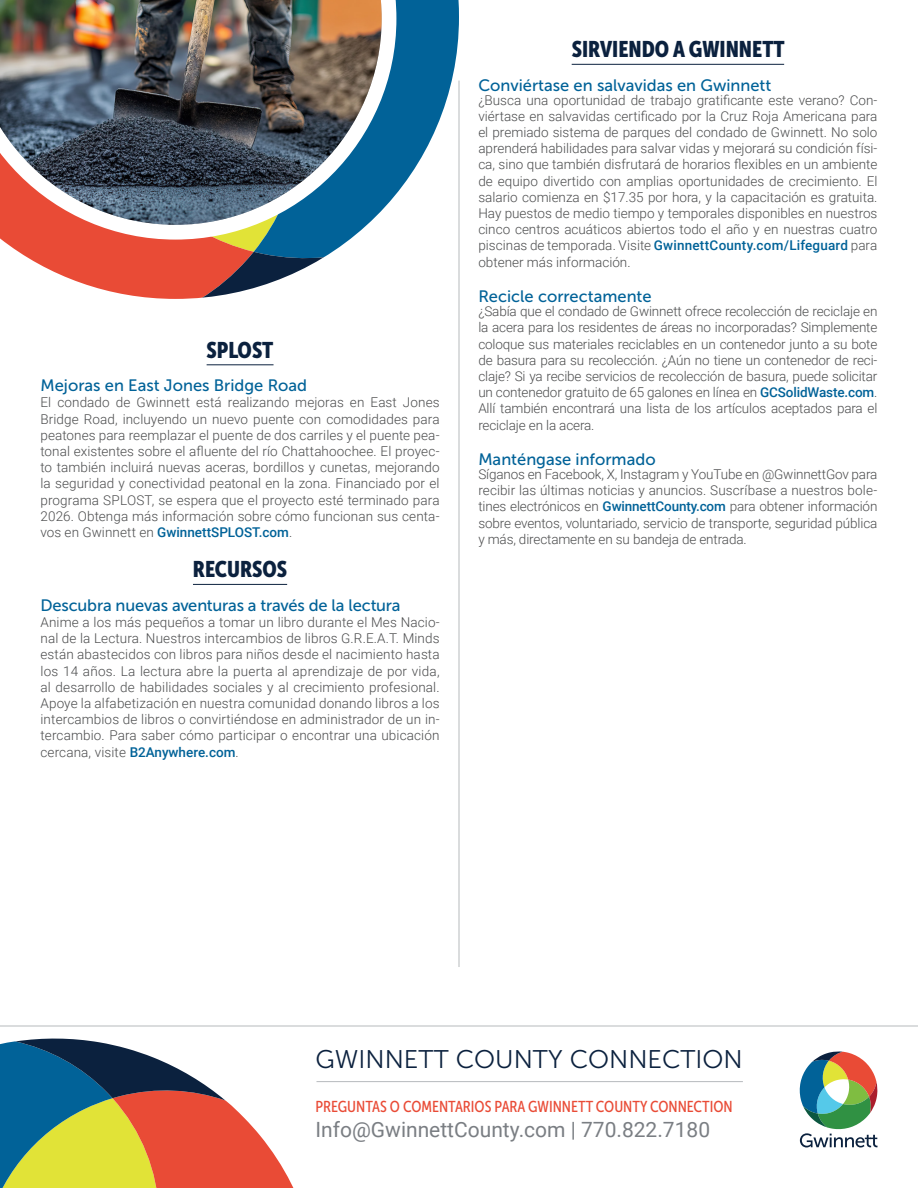
<style>
.page{position:relative;width:918px;height:1188px;background:#fff}
.page>*{position:absolute;margin:0;border:0;box-sizing:border-box;transform-origin:0 0}
.t1{font:25.5px "Museo Sans 300";color:#0b213e}
.Heading1{font:22.5px "Museo Sans Cond 900";color:#0b213e}
.t2{font:21px "Roboto";color:#7a7e83}
.Heading2{font:16.5px "Museo Sans 500";color:#016298}
.t3{font:15.75px "Museo Sans Cond 500";color:#e94b36}
.text{font:300 13.5px/16.2px "Roboto";color:#4b4c4d;text-align:justify}
.s1{font-weight:500;color:#016298}
</style>
<div class="page">
<svg style="left:0;top:1038px;width:294px;height:150px"></svg>
<hr style="left:0;top:1026px;width:918px;height:1px;background:#b6babd">
<svg style="left:799px;top:1051px;width:79px;height:97px"></svg>
<svg style="left:254px;top:0;width:205px;height:262px;fill:#016298"></svg>
<svg style="left:2px;top:240px;width:252px;height:58px;fill:#e94b36"></svg>
<svg style="left:145px;top:243px;width:239px;height:56px"></svg>
<svg style="left:0;top:0;width:396px;height:240px"></svg>
<img style="left:0;top:0;width:382px;height:225px">
<hr style="left:207px;top:365px;width:67px;height:1px;background:#0b213e">
<hr style="left:193px;top:584px;width:94px;height:1px;background:#0b213e">
<hr style="left:459px;top:81px;width:1px;height:886px;background:#b6babd">
<hr style="left:316px;top:1081px;width:427px;height:1px;background:#b6babd">
<hr style="left:572px;top:64px;width:212px;height:1px;background:#0b213e">
<p class="Heading1" style="left:207px;top:337px;width:68px">SPLOST</p>
<p class="Heading2" style="left:40px;top:376px;width:268px">Mejoras en East Jones Bridge Road</p>
<p class="text" style="left:40px;top:394px;width:401px">El condado de Gwinnett está realizando mejoras en East Jones Bridge Road, incluyendo un nuevo puente con comodidades para peatones para reemplazar el puente de dos carriles y el puente pea&shy;tonal existentes sobre el afluente del río Chattahoochee. El proyec&shy;to también incluirá nuevas aceras, bordillos y cunetas, mejorando la seguridad y conectividad peatonal en la zona. Financiado por el programa SPLOST, se espera que el proyecto esté terminado para 2026. Obtenga más información sobre cómo funcionan sus centa&shy;vos en Gwinnett en <span class="s1">GwinnettSPLOST.com</span>.</p>
<p class="Heading1" style="left:193px;top:557px;width:96px">RECURSOS</p>
<p class="Heading2" style="left:40px;top:596px;width:362px">Descubra nuevas aventuras a través de la lectura</p>
<p class="text" style="left:40px;top:614px;width:401px">Anime a los más pequeños a tomar un libro durante el Mes Nacio&shy;nal de la Lectura. Nuestros intercambios de libros G.R.E.A.T. Minds están abastecidos con libros para niños desde el nacimiento hasta los 14 años. La lectura abre la puerta al aprendizaje de por vida, al desarrollo de habilidades sociales y al crecimiento profesional.<br>Apoye la alfabetización en nuestra comunidad donando libros a los intercambios de libros o convirtiéndose en administrador de un in&shy;tercambio. Para saber cómo participar o encontrar una ubicación cercana, visite <span class="s1">B2Anywhere.com</span>.</p>
<p class="Heading1" style="left:572px;top:37px;width:215px">SIRVIENDO A GWINNETT</p>
<p class="Heading2" style="left:478px;top:76px;width:295px">Conviértase en salvavidas en Gwinnett</p>
<p class="text" style="left:478px;top:91px;width:401px">¿Busca una oportunidad de trabajo gratificante este verano? Con&shy;viértase en salvavidas certificado por la Cruz Roja Americana para el premiado sistema de parques del condado de Gwinnett. No solo aprenderá habilidades para salvar vidas y mejorará su condición físi&shy;ca, sino que también disfrutará de horarios flexibles en un ambiente de equipo divertido con amplias oportunidades de crecimiento. El salario comienza en $17.35 por hora, y la capacitación es gratuita.<br>Hay puestos de medio tiempo y temporales disponibles en nuestros cinco centros acuáticos abiertos todo el año y en nuestras cuatro piscinas de temporada. Visite <span class="s1">GwinnettCounty.com/Lifeguard</span> para obtener más información.</p>
<p class="Heading2" style="left:478px;top:287px;width:175px">Recicle correctamente</p>
<p class="text" style="left:478px;top:303px;width:401px">¿Sabía que el condado de Gwinnett ofrece recolección de reciclaje en la acera para los residentes de áreas no incorporadas? Simplemente coloque sus materiales reciclables en un contenedor junto a su bote de basura para su recolección. ¿Aún no tiene un contenedor de reci&shy;claje? Si ya recibe servicios de recolección de basura, puede solicitar un contenedor gratuito de 65 galones en línea en <span class="s1">GCSolidWaste.com</span>.<br>Allí también encontrará una lista de los artículos aceptados para el reciclaje en la acera.</p>
<p class="Heading2" style="left:478px;top:450px;width:179px">Manténgase informado</p>
<p class="text" style="left:478px;top:466px;width:401px">Síganos en Facebook, X, Instagram y YouTube en @GwinnettGov para recibir las últimas noticias y anuncios. Suscríbase a nuestros bole&shy;tines electrónicos en <span class="s1">GwinnettCounty.com</span> para obtener información sobre eventos, voluntariado, servicio de transporte, seguridad pública y más, directamente en su bandeja de entrada.</p>
<p class="t1" style="left:316px;top:1045px;width:429px">GWINNETT COUNTY CONNECTION</p>
<p class="t3" style="left:316px;top:1098px;width:419px">PREGUNTAS O COMENTARIOS PARA GWINNETT COUNTY CONNECTION</p>
<p class="t2" style="left:316px;top:1115px;width:396px">Info@GwinnettCounty.com | 770.822.7180</p>
</div>
